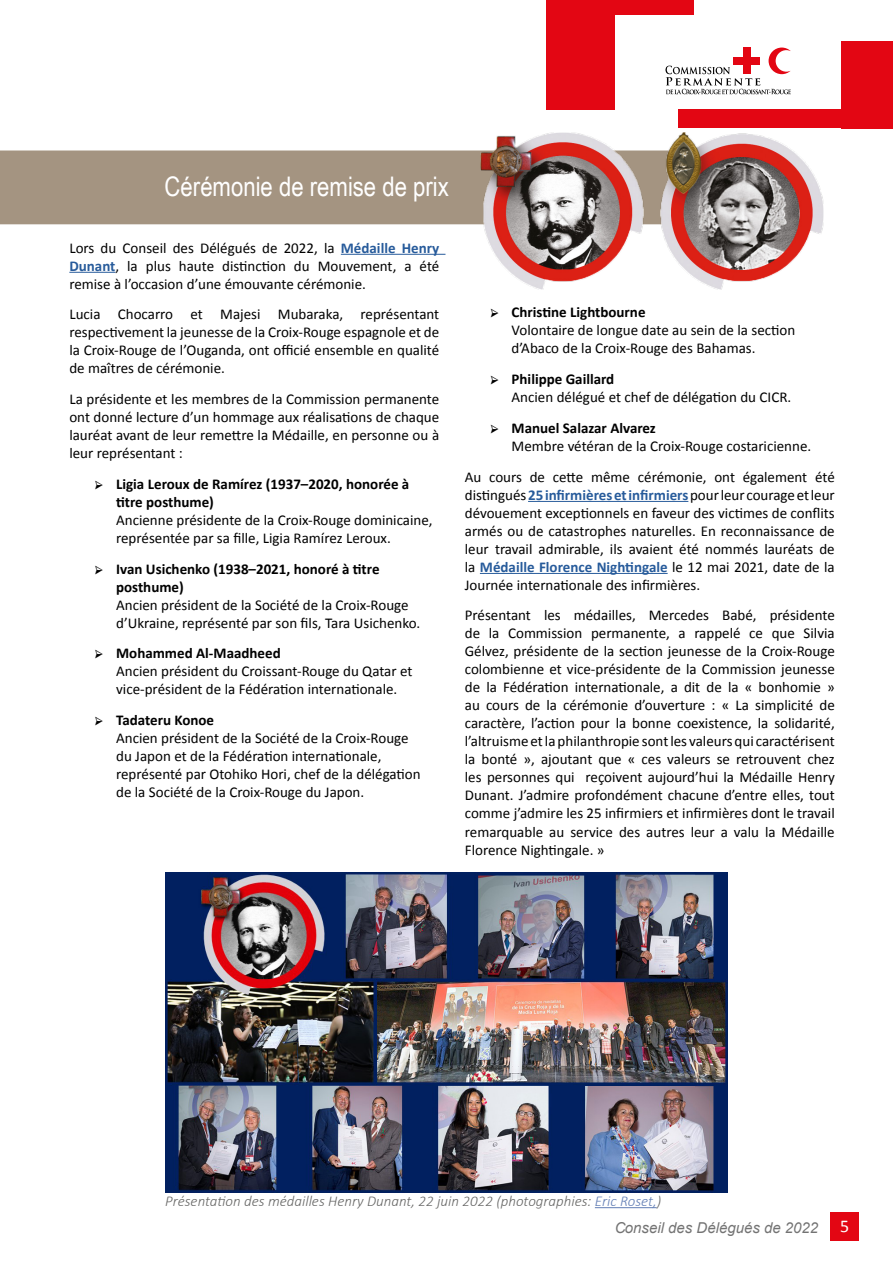
<style>
.page{position:relative;width:893px;height:1263px;background:#fff}
.page>*{position:absolute;margin:0;border:0;box-sizing:border-box;transform-origin:0 0}
.t1{font:27px "Arial Narrow";color:#fff}
.t2{font:15px/18px "Calibri";color:#000}
.t3{font:700 15px/18px "Calibri";color:#000}
.t4{font:italic 300 15px "Calibri";color:#666665}
.t5{font:italic 15px "Arial";color:#000}
.s1{font-weight:700;color:#275b9b}
.s2{font-family:"Minion Pro";font-weight:400}
.s3{font-family:"Minion Pro"}
.s4{font-weight:700}
.s5{color:#627eb5}
.s6{font-family:"Calibri";font-style:normal;font-size:18px;color:#fff}
</style>
<div class="page">
<div style="left:831px;top:1212px;width:28px;height:28px;background:#e30613"></div>
<div style="left:546px;top:0;width:68px;height:110px;background:#e30613"></div>
<div style="left:546px;top:0;width:148px;height:15px;background:#e30613"></div>
<div style="left:842px;top:41px;width:51px;height:87px;background:#e30613"></div>
<div style="left:678px;top:110px;width:189px;height:18px;background:#e30613"></div>
<div style="left:743px;top:47px;width:8px;height:27px;background:#e30613"></div>
<svg style="left:665px;top:48px;width:126px;height:46px"></svg>
<div style="left:0;top:150px;width:661px;height:74px;background:#a49481"></div>
<hr style="left:341px;top:254px;width:104px;height:1px;background:#275b9b">
<hr style="left:69px;top:272px;width:46px;height:1px;background:#275b9b">
<hr style="left:528px;top:501px;width:160px;height:1px;background:#275b9b">
<hr style="left:480px;top:573px;width:188px;height:1px;background:#275b9b">
<img style="left:480px;top:133px;width:163px;height:156px">
<img style="left:661px;top:133px;width:163px;height:157px">
<hr style="left:595px;top:1207px;width:62px;height:1px;background:#627eb5">
<img style="left:165px;top:872px;width:563px;height:320px">
<h1 class="t1" style="left:165px;top:167px;width:286px">Cérémonie de remise de prix</h1>
<p class="t2" style="left:69px;top:238px;width:371px;text-align:justify">Lors du Conseil des Délégués de 2022, la <span class="s1">Médaille Henry Dunant</span>, la plus haute distinction du Mouvement, a été remise à l’occasion d’une émouvante cérémonie.</p>
<p class="t2" style="left:69px;top:305px;width:371px;text-align:justify">Lucia Chocarro et Majesi Mubaraka, représentant respectivement la jeunesse de la Croix-Rouge espagnole et de la Croix-Rouge de l’Ouganda, ont officié ensemble en qualité de maîtres de cérémonie.</p>
<p class="t2" style="left:69px;top:389px;width:371px;text-align:justify">La présidente et les membres de la Commission permanente ont donné lecture d’un hommage aux réalisations de chaque lauréat avant de leur remettre la Médaille, en personne ou à leur représentant :</p>
<p class="t3" style="left:116px;top:474px;width:295px;text-indent:-21px"><span class="s2">➢</span> Ligia Leroux de Ramírez (1937–2020, honorée à titre posthume)</p>
<p class="t2" style="left:116px;top:510px;width:318px">Ancienne présidente de la Croix-Rouge dominicaine, représentée par sa fille, Ligia Ramírez Leroux.</p>
<p class="t3" style="left:116px;top:559px;width:265px;text-indent:-21px"><span class="s2">➢</span> Ivan Usichenko (1938–2021, honoré à titre posthume)</p>
<p class="t2" style="left:116px;top:595px;width:306px">Ancien président de la Société de la Croix-Rouge d’Ukraine, représenté par son fils, Tara Usichenko.</p>
<p class="t2" style="left:116px;top:644px;width:298px;text-indent:-21px"><span class="s3">➢</span> <span class="s4">Mohammed Al-Maadheed<br></span>Ancien président du Croissant-Rouge du Qatar et vice-président de la Fédération internationale.</p>
<p class="t2" style="left:116px;top:710px;width:306px;text-indent:-21px"><span class="s3">➢</span> <span class="s4">Tadateru Konoe<br></span>Ancien président de la Société de la Croix-Rouge du Japon et de la Fédération internationale, représenté par Otohiko Hori, chef de la délégation de la Société de la Croix-Rouge du Japon.</p>
<p class="t2" style="left:512px;top:303px;width:285px;text-indent:-21px"><span class="s3">➢</span> <span class="s4">Christine Lightbourne<br></span>Volontaire de longue date au sein de la section d’Abaco de la Croix-Rouge des Bahamas.</p>
<p class="t2" style="left:512px;top:369px;width:281px;text-indent:-21px"><span class="s3">➢</span> <span class="s4">Philippe Gaillard<br></span>Ancien délégué et chef de délégation du CICR.</p>
<p class="t2" style="left:512px;top:418px;width:301px;text-indent:-21px"><span class="s3">➢</span> <span class="s4">Manuel Salazar Alvarez<br></span>Membre vétéran de la Croix-Rouge costaricienne.</p>
<p class="t2" style="left:465px;top:467px;width:371px;text-align:justify">Au cours de cette même cérémonie, ont également été distingués <span class="s1">25 infirmières et infirmiers</span> pour leur courage et leur dévouement exceptionnels en faveur des victimes de conflits armés ou de catastrophes naturelles. En reconnaissance de leur travail admirable, ils avaient été nommés lauréats de la <span class="s1">Médaille Florence Nightingale</span> le 12 mai 2021, date de la Journée internationale des infirmières.</p>
<p class="t2" style="left:465px;top:606px;width:371px;text-align:justify">Présentant les médailles, Mercedes Babé, présidente de la Commission permanente, a rappelé ce que Silvia Gélvez, présidente de la section jeunesse de la Croix-Rouge colombienne et vice-présidente de la Commission jeunesse de la Fédération internationale, a dit de la « bonhomie » au cours de la cérémonie d’ouverture : « La simplicité de caractère, l’action pour la bonne coexistence, la solidarité, l’altruisme et la philanthropie sont les valeurs qui caractérisent la bonté », ajoutant que « ces valeurs se retrouvent chez les personnes qui reçoivent aujourd’hui la Médaille Henry Dunant. J’admire profondément chacune d’entre elles, tout comme j’admire les 25 infirmiers et infirmières dont le travail remarquable au service des autres leur a valu la Médaille Florence Nightingale. »</p>
<p class="t4" style="left:165px;top:1191px;width:497px">Présentation des médailles Henry Dunant, 22 juin 2022 (photographies: <span class="s5">Eric Roset,</span>)</p>
<p class="t5" style="left:614px;top:1217px;width:237px">Conseil des Délégués de 2022 <span class="s6">5</span></p>
</div>
